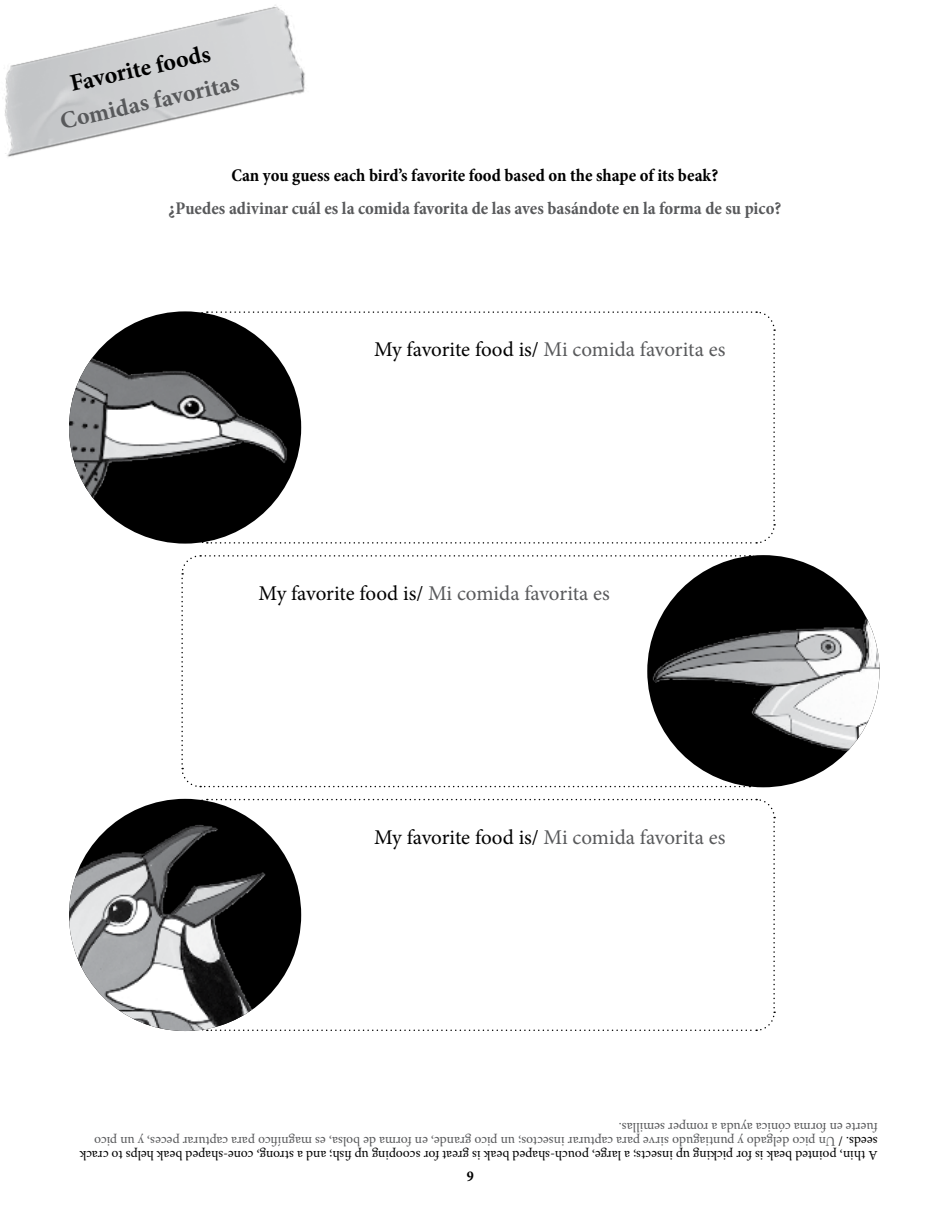
<style>
.page{position:relative;width:945px;height:1215px;background:#fff}
.page>*{position:absolute;margin:0;border:0;box-sizing:border-box;transform-origin:0 0}
.t1{font:700 24px "Minion Pro";color:#58595b}
.t2{font:700 24px "Minion Pro";color:#000}
.t3{font:21px "Minion Pro";letter-spacing:-.005em;color:#58595b}
.t4{font:700 condensed 18px "Minion Pro";color:#58595b}
.t5{font:700 condensed 18px "Minion Pro";color:#000}
.t6{font:700 condensed 15px "Minion Pro";color:#000}
.t7{font:13.5px/14.2px "Minion Pro";color:#58595b}
.t8{font:13.5px "Minion Pro";letter-spacing:-.005em;color:#000}
.s1{color:#000}
</style>
<div class="page">
<svg style="left:295px;top:311px;width:481px;height:233px"></svg>
<img style="left:69px;top:311px;width:226px;height:233px">
<svg style="left:181px;top:555px;width:588px;height:233px"></svg>
<img style="left:647px;top:569px;width:232px;height:218px">
<svg style="left:187px;top:798px;width:589px;height:233px"></svg>
<div style="left:69px;top:799px;width:232px;height:232px;background:#000;border-radius:50%"></div>
<img style="left:69px;top:820px;width:208px;height:211px">
<img style="left:5px;top:5px;width:300px;height:152px">
<h1 class="t2" style="left:68px;top:74px;width:145px;rotate:-12deg">Favorite foods</h1>
<h1 class="t1" style="left:58px;top:111px;width:184px;rotate:-12deg">Comidas favoritas</h1>
<h3 class="t5" style="left:232px;top:168px;width:488px">Can you guess each bird’s favorite food based on the shape of its beak?</h3>
<h3 class="t4" style="left:168px;top:201px;width:614px">¿Puedes adivinar cuál es la comida favorita de las aves basándote en la forma de su pico?</h3>
<h2 class="t3" style="left:374px;top:339px;width:353px"><span class="s1">My favorite food is/</span> Mi comida favorita es</h2>
<h2 class="t3" style="left:259px;top:583px;width:353px"><span class="s1">My favorite food is/</span> Mi comida favorita es</h2>
<h2 class="t3" style="left:374px;top:826px;width:353px"><span class="s1">My favorite food is/</span> Mi comida favorita es</h2>
<p class="t7" style="left:878px;top:1162px;width:785px;rotate:-180deg"><span class="s1">A thin, pointed beak is for picking up insects; a large, pouch-shaped beak is great for scooping up<br>seeds. /</span> Un pico delgado y puntiagudo sirve para capturar insectos; un pico grande, en forma de bolsa, es magní co para capturar peces, y un pico fuerte en forma cónica ayuda a romper semillas.</p>
<p class="t8" style="left:345px;top:1162px;width:266px;rotate:-180deg">sh; and a strong, cone-shaped beak helps to crack</p>
<p class="t6" style="left:467px;top:1170px;width:8px">9</p>
</div>
